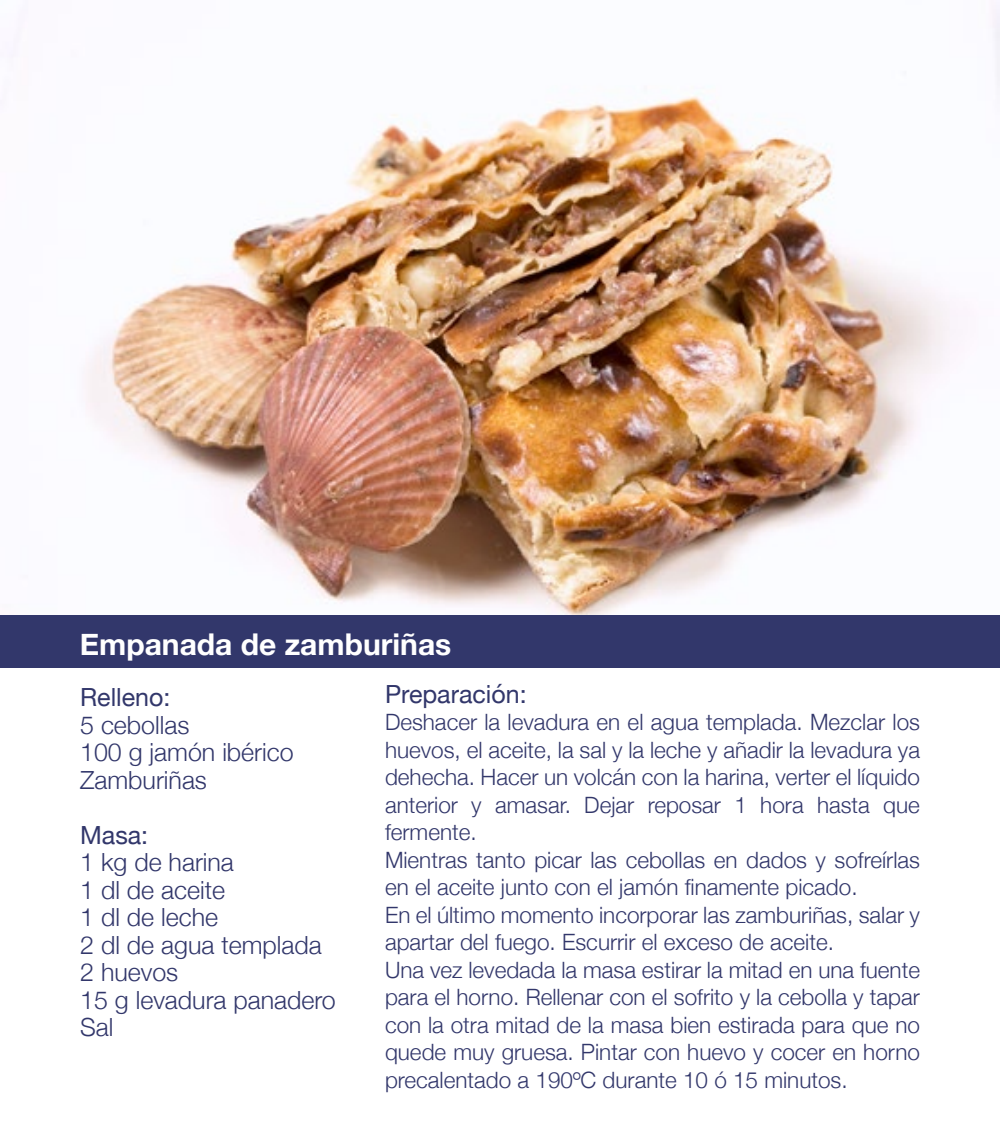
<style>
.page{position:relative;width:1000px;height:1125px;background:#fff}
.page>*{position:absolute;margin:0;border:0;box-sizing:border-box;transform-origin:0 0}
.t1{font:700 30px "Helvetica Neue";color:#fff}
.t2{font:300 25px/27.5px "Helvetica Neue";color:#32376b}
.t3{font:25px "Helvetica Neue";color:#32376b}
.t4{font:300 22.5px/27.5px "Helvetica Neue";color:#32376b}
</style>
<div class="page">
<img style="left:11px;top:5px;width:989px;height:610px">
<div style="left:0;top:615px;width:1000px;height:53px;background:#32376b"></div>
<h1 class="t1" style="left:80px;top:621px;width:373px">Empanada de zamburiñas</h1>
<p class="t3" style="left:80px;top:679px;width:92px">Relleno:</p>
<p class="t2" style="left:80px;top:709px;width:215px">5 cebollas<br>100 g jamón ibérico<br>Zamburiñas</p>
<p class="t3" style="left:80px;top:817px;width:70px">Masa:</p>
<p class="t2" style="left:80px;top:847px;width:257px">1 kg de harina<br>1 dl de aceite<br>1 dl de leche<br>2 dl de agua templada<br>2 huevos<br>15 g levadura panadero<br>Sal</p>
<p class="t3" style="left:385px;top:676px;width:143px">Preparación:</p>
<p class="t4" style="left:385px;top:707px;width:537px">Deshacer la levadura en el agua templada. Mezclar los huevos, el aceite, la sal y la leche y añadir la levadura ya dehecha. Hacer un volcán con la harina, verter el líquido anterior y amasar. Dejar reposar 1 hora hasta que fermente.<br>Mientras tanto picar las cebollas en dados y sofreírlas en el aceite junto con el jamón finamente picado.<br>En el último momento incorporar las zamburiñas, salar y apartar del fuego. Escurrir el exceso de aceite.<br>Una vez levedada la masa estirar la mitad en una fuente para el horno. Rellenar con el sofrito y la cebolla y tapar con la otra mitad de la masa bien estirada para que no quede muy gruesa. Pintar con huevo y cocer en horno precalentado a 190ºC durante 10 ó 15 minutos.</p>
</div>
